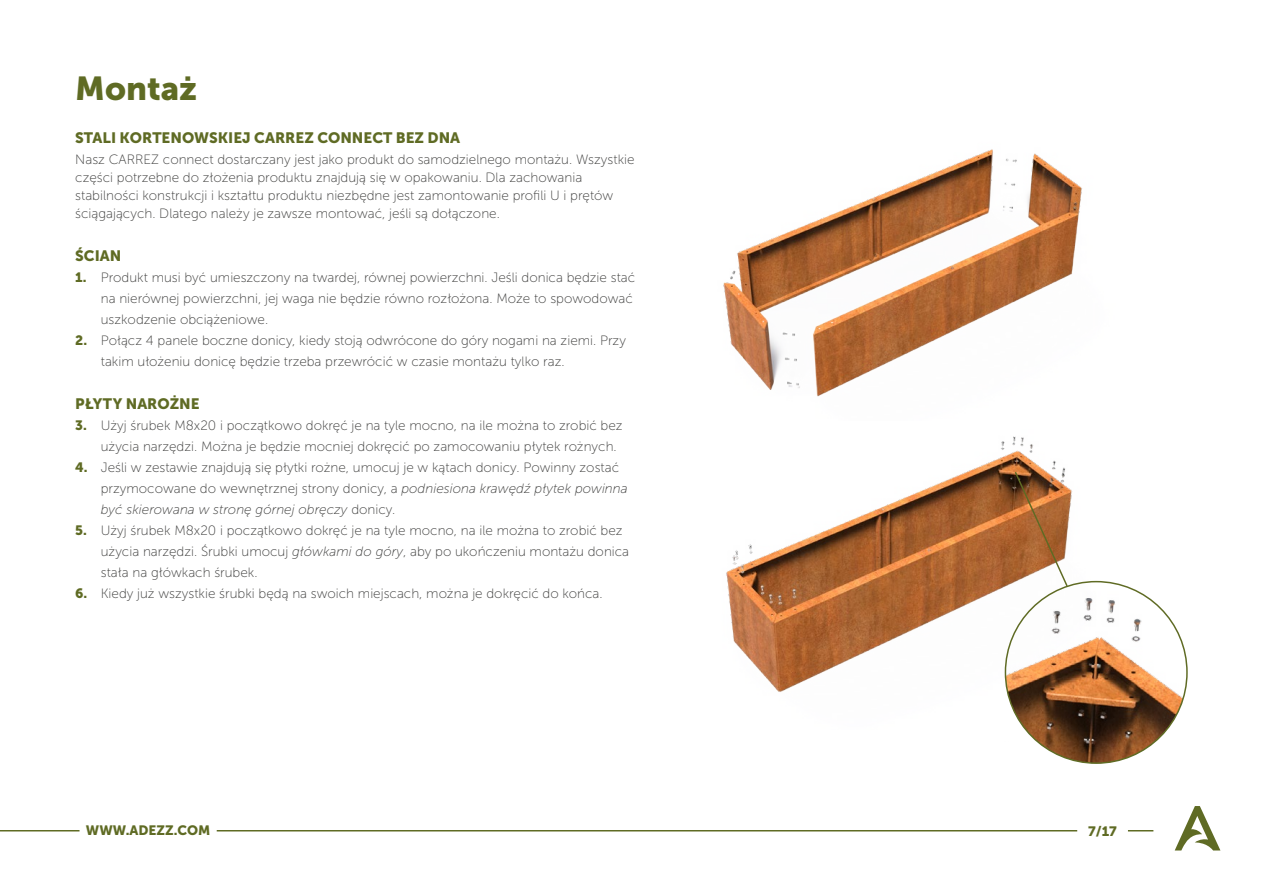
<style>
.page{position:relative;width:1263px;height:893px;background:#fff}
.page>*{position:absolute;margin:0;border:0;box-sizing:border-box;transform-origin:0 0}
.t1{font:33px "Museo Sans 900";color:#5f6b24}
.t2{font:15px "Museo Sans 900";color:#5f6b24}
.t3{font:13.5px/21px "Museo Sans 100";color:#3c3c3b}
.t4{font:13.5px "Museo Sans 900";color:#5f6b24}
.s1{font-family:"Museo Sans 900";color:#5f6b24}
.s2{font-style:italic}
</style>
<div class="page">
<svg style="left:1175px;top:806px;width:45px;height:44px"></svg>
<svg style="left:1128px;top:830px;width:25px;height:1px"></svg>
<hr style="left:0;top:830px;width:80px;height:1px;background:#5f6b24">
<hr style="left:217px;top:830px;width:860px;height:1px;background:#5f6b24">
<img style="left:723px;top:149px;width:359px;height:248px">
<img style="left:726px;top:436px;width:401px;height:306px">
<img style="left:1005px;top:582px;width:182px;height:181px;border-radius:91px">
<img style="left:1013px;top:470px;width:56px;height:118px">
<h1 class="t1" style="left:75px;top:70px;width:123px">Montaż</h1>
<p class="t2" style="left:75px;top:129px;width:386px">STALI KORTENOWSKIEJ CARREZ CONNECT BEZ DNA</p>
<p class="t3" style="left:75px;top:150px;width:561px;line-height:18px">Nasz CARREZ connect dostarczany jest jako produkt do samodzielnego montażu. Wszystkie części potrzebne do złożenia produktu znajdują się w opakowaniu. Dla zachowania stabilności konstrukcji i kształtu produktu niezbędne jest zamontowanie profili U i prętów ściągających. Dlatego należy je zawsze montować, jeśli są dołączone.</p>
<p class="t2" style="left:75px;top:247px;width:48px">ŚCIAN</p>
<p class="t3" style="left:101px;top:267px;width:536px;text-indent:-26px"><span class="s1">1.</span> Produkt musi być umieszczony na twardej, równej powierzchni. Jeśli donica będzie stać na nierównej powierzchni, jej waga nie będzie równo rozłożona. Może to spowodować uszkodzenie obciążeniowe.</p>
<p class="t3" style="left:101px;top:330px;width:527px;text-indent:-26px"><span class="s1">2.</span> Połącz 4 panele boczne donicy, kiedy stoją odwrócone do góry nogami na ziemi. Przy takim ułożeniu donicę będzie trzeba przewrócić w czasie montażu tylko raz.</p>
<p class="t2" style="left:75px;top:395px;width:126px">PŁYTY NAROŻNE</p>
<p class="t3" style="left:101px;top:415px;width:523px;text-indent:-26px"><span class="s1">3.</span> Użyj śrubek M8x20 i początkowo dokręć je na tyle mocno, na ile można to zrobić bez użycia narzędzi. Można je będzie mocniej dokręcić po zamocowaniu płytek rożnych.</p>
<p class="t3" style="left:101px;top:457px;width:528px;text-indent:-26px"><span class="s1">4.</span> Jeśli w zestawie znajdują się płytki rożne, umocuj je w kątach donicy. Powinny zostać przymocowane do wewnętrznej strony donicy, a <span class="s2">podniesiona krawędź płytek powinna być skierowana w stronę górnej obręczy</span> donicy.</p>
<p class="t3" style="left:101px;top:520px;width:530px;text-indent:-26px"><span class="s1">5.</span> Użyj śrubek M8x20 i początkowo dokręć je na tyle mocno, na ile można to zrobić bez użycia narzędzi. Śrubki umocuj <span class="s2">główkami do góry</span>, aby po ukończeniu montażu donica stała na główkach śrubek.</p>
<p class="t3" style="left:75px;top:583px;width:529px"><span class="s1">6.</span> Kiedy już wszystkie śrubki będą na swoich miejscach, można je dokręcić do końca.</p>
<p class="t4" style="left:86px;top:823px;width:126px">WWW.ADEZZ.COM</p>
<p class="t4" style="left:1088px;top:823px;width:30px">7/17</p>
</div>
